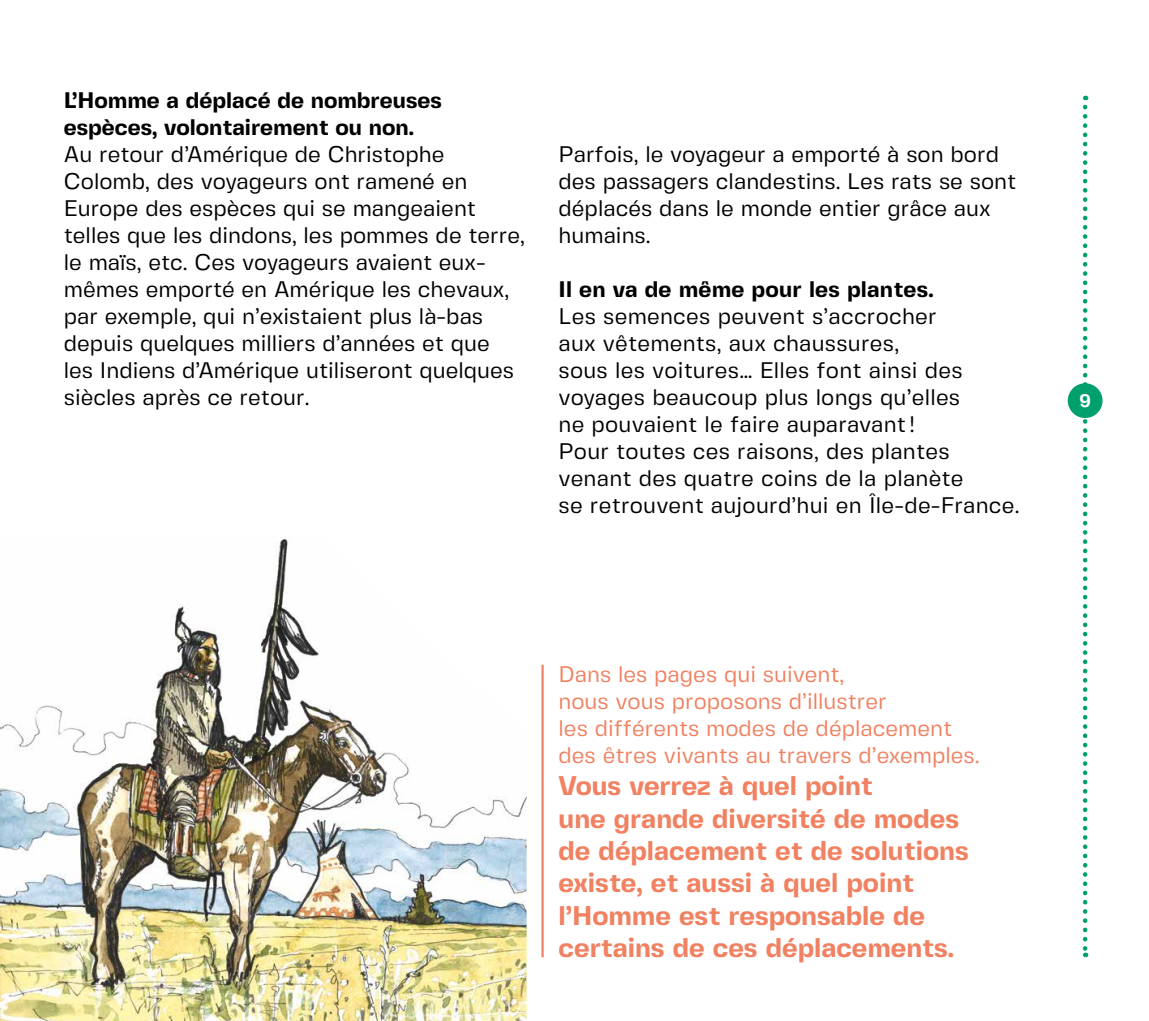
<style>
.page{position:relative;width:1149px;height:1021px;background:#fff}
.page>*{position:absolute;margin:0;border:0;box-sizing:border-box;transform-origin:0 0}
.t1{font:700 27px/32.4px "Fivo Sans Modern";color:#f08161}
.t2{font:22.5px/27px "Fivo Sans Modern";color:#000}
.t3{font:22.5px/27px "Fivo Sans Modern";color:#f08161}
.t4{font:700 22.5px/27px "Fivo Sans Modern";color:#000}
.t5{font:700 18px "Fivo Sans Modern";color:#fff}
</style>
<div class="page">
<img style="left:0;top:539px;width:526px;height:481px">
<hr style="left:541px;top:664px;width:2px;height:293px;background:#f08161">
<svg style="left:1082px;top:107px;width:5px;height:850px"></svg>
<div style="left:1067px;top:383px;width:35px;height:35px;background:#009f6e;border-radius:50%"></div>
<p class="t4" style="left:64px;top:87px;width:379px">L’Homme a déplacé de nombreuses espèces, volontairement ou non.</p>
<p class="t2" style="left:64px;top:141px;width:462px">Au retour d’Amérique de Christophe Colomb, des voyageurs ont ramené en Europe des espèces qui se mangeaient telles que les dindons, les pommes de terre, le maïs, etc. Ces voyageurs avaient eux&shy;mêmes emporté en Amérique les chevaux, par exemple, qui n’existaient plus là-bas depuis quelques milliers d’années et que<br>les Indiens d’Amérique utiliseront quelques siècles après ce retour.</p>
<p class="t2" style="left:558px;top:141px;width:459px">Parfois, le voyageur a emporté à son bord des passagers clandestins. Les rats se sont déplacés dans le monde entier grâce aux humains.</p>
<p class="t4" style="left:558px;top:276px;width:376px">Il en va de même pour les plantes.</p>
<p class="t2" style="left:558px;top:303px;width:462px">Les semences peuvent s’accrocher<br>aux vêtements, aux chaussures,<br>sous les voitures… Elles font ainsi des voyages beaucoup plus longs qu’elles<br>ne pouvaient le faire auparavant !<br>Pour toutes ces raisons, des plantes venant des quatre coins de la planète<br>se retrouvent aujourd’hui en Île-de-France.</p>
<p class="t3" style="left:558px;top:660px;width:422px">Dans les pages qui suivent,<br>nous vous proposons d’illustrer<br>les différents modes de déplacement des êtres vivants au travers d’exemples.</p>
<p class="t1" style="left:558px;top:769px;width:411px">Vous verrez à quel point<br>une grande diversité de modes de déplacement et de solutions existe, et aussi à quel point l’Homme est responsable de certains de ces déplacements.</p>
<p class="t5" style="left:1079px;top:390px;width:13px">9</p>
</div>
